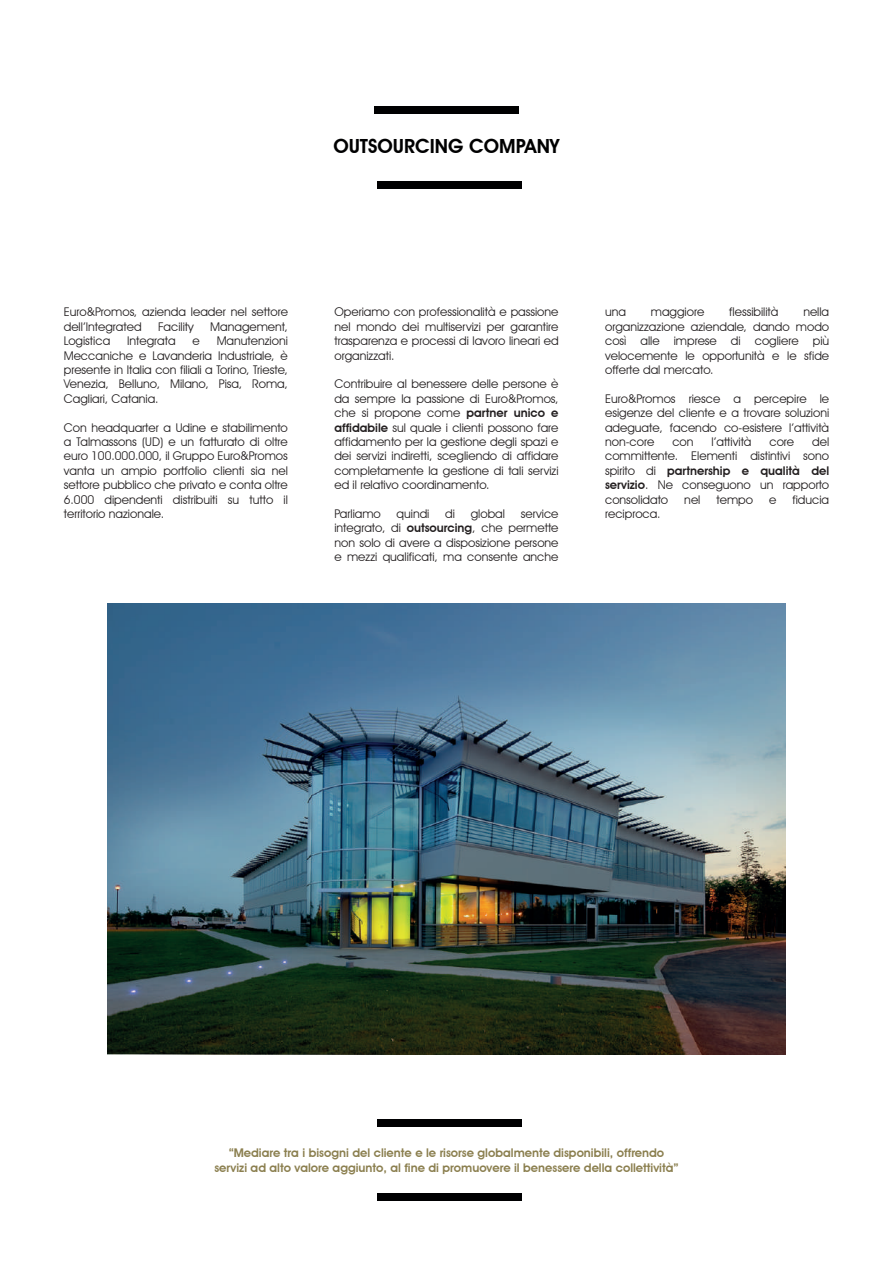
<style>
.page{position:relative;width:893px;height:1263px;background:#fff}
.page>*{position:absolute;margin:0;border:0;box-sizing:border-box;transform-origin:0 0}
.t1{font:600 19.5px "Avant Garde IT Cby BT";color:#000001}
.t2{font:12px/14.4px "Avant Garde IT Cby BT";color:#231f20;text-align:justify}
.t3{font:600 12px/14.4px "Avant Garde IT Cby BT";color:#8b7f4f;text-align:center}
.s1{font-weight:600}
</style>
<div class="page">
<div style="left:374px;top:106px;width:145px;height:7px;background:#000001"></div>
<div style="left:377px;top:181px;width:144px;height:7px;background:#000001"></div>
<div style="left:377px;top:1193px;width:144px;height:7px;background:#000001"></div>
<div style="left:377px;top:1120px;width:144px;height:7px;background:#000001"></div>
<img style="left:108px;top:604px;width:677px;height:450px">
<h1 class="t1" style="left:333px;top:135px;width:228px">OUTSOURCING COMPANY</h1>
<p class="t2" style="left:64px;top:305px;width:226px">Euro&amp;Promos, azienda leader nel settore dell’Integrated</p>
<p class="t2" style="left:158px;top:319px;width:37px">Facility</p>
<p class="t2" style="left:210px;top:319px;width:79px">Management,</p>
<p class="t2" style="left:64px;top:334px;width:226px;text-indent:153px">Manutenzioni Meccaniche e Lavanderia Industriale, è presente in Italia con filiali a Torino, Trieste, Venezia, Belluno, Milano, Pisa, Roma, Cagliari, Catania.</p>
<p class="t2" style="left:64px;top:420px;width:226px">Con headquarter a Udine e stabilimento a Talmassons (UD) e un fatturato di oltre euro 100.000.000, il Gruppo Euro&amp;Promos vanta un ampio portfolio clienti sia nel settore pubblico che privato e conta oltre 6.000 dipendenti distribuiti su tutto il territorio nazionale.</p>
<p class="t2" style="left:64px;top:334px;width:48px">Logistica</p>
<p class="t2" style="left:127px;top:334px;width:50px">Integrata</p>
<p class="t2" style="left:193px;top:334px;width:9px">e</p>
<p class="t2" style="left:334px;top:305px;width:226px">Operiamo con professionalità e passione nel mondo dei multiservizi per garantire trasparenza e processi di lavoro lineari ed organizzati.</p>
<p class="t2" style="left:334px;top:377px;width:226px">Contribuire al benessere delle persone è da sempre la passione di Euro&amp;Promos, che si propone come <span class="s1">partner unico e affidabile</span> sul quale i clienti possono fare affidamento per la gestione degli spazi e dei servizi indiretti, scegliendo di affidare completamente la gestione di tali servizi ed il relativo coordinamento.</p>
<p class="t2" style="left:334px;top:506px;width:48px">Parliamo</p>
<p class="t2" style="left:397px;top:506px;width:34px">quindi</p>
<p class="t2" style="left:445px;top:506px;width:11px">di</p>
<p class="t2" style="left:471px;top:506px;width:36px">global</p>
<p class="t2" style="left:334px;top:506px;width:226px;text-indent:186px">service integrato, di <span class="s1">outsourcing</span>, che permette non solo di avere a disposizione persone e mezzi qualificati, ma consente anche</p>
<p class="t2" style="left:605px;top:305px;width:22px">una</p>
<p class="t2" style="left:651px;top:305px;width:55px">maggiore</p>
<p class="t2" style="left:729px;top:305px;width:51px">flessibilità</p>
<p class="t2" style="left:605px;top:305px;width:226px;text-indent:198px">nella organizzazione aziendale, dando modo così alle imprese di cogliere più velocemente le opportunità e le sfide offerte dal mercato.</p>
<p class="t2" style="left:605px;top:391px;width:226px">Euro&amp;Promos riesce a percepire le esigenze del cliente e a trovare soluzioni adeguate, facendo co-esistere l’attività non-core</p>
<p class="t2" style="left:672px;top:434px;width:23px">con</p>
<p class="t2" style="left:711px;top:434px;width:41px">l’attività</p>
<p class="t2" style="left:769px;top:434px;width:26px">core</p>
<p class="t2" style="left:605px;top:434px;width:226px;text-indent:207px">del committente. Elementi distintivi sono spirito di <span class="s1">partnership e qualità del servizio</span>. Ne conseguono un rapporto consolidato</p>
<p class="t2" style="left:684px;top:492px;width:18px">nel</p>
<p class="t2" style="left:716px;top:492px;width:38px">tempo</p>
<p class="t2" style="left:769px;top:492px;width:9px">e</p>
<p class="t2" style="left:792px;top:492px;width:38px">fiducia</p>
<p class="t2" style="left:605px;top:506px;width:57px">reciproca.</p>
<p class="t3" style="left:214px;top:1146px;width:466px">“Mediare tra i bisogni del cliente e le risorse globalmente disponibili, offrendo servizi ad alto valore aggiunto, al fine di promuovere il benessere della collettività”</p>
</div>
